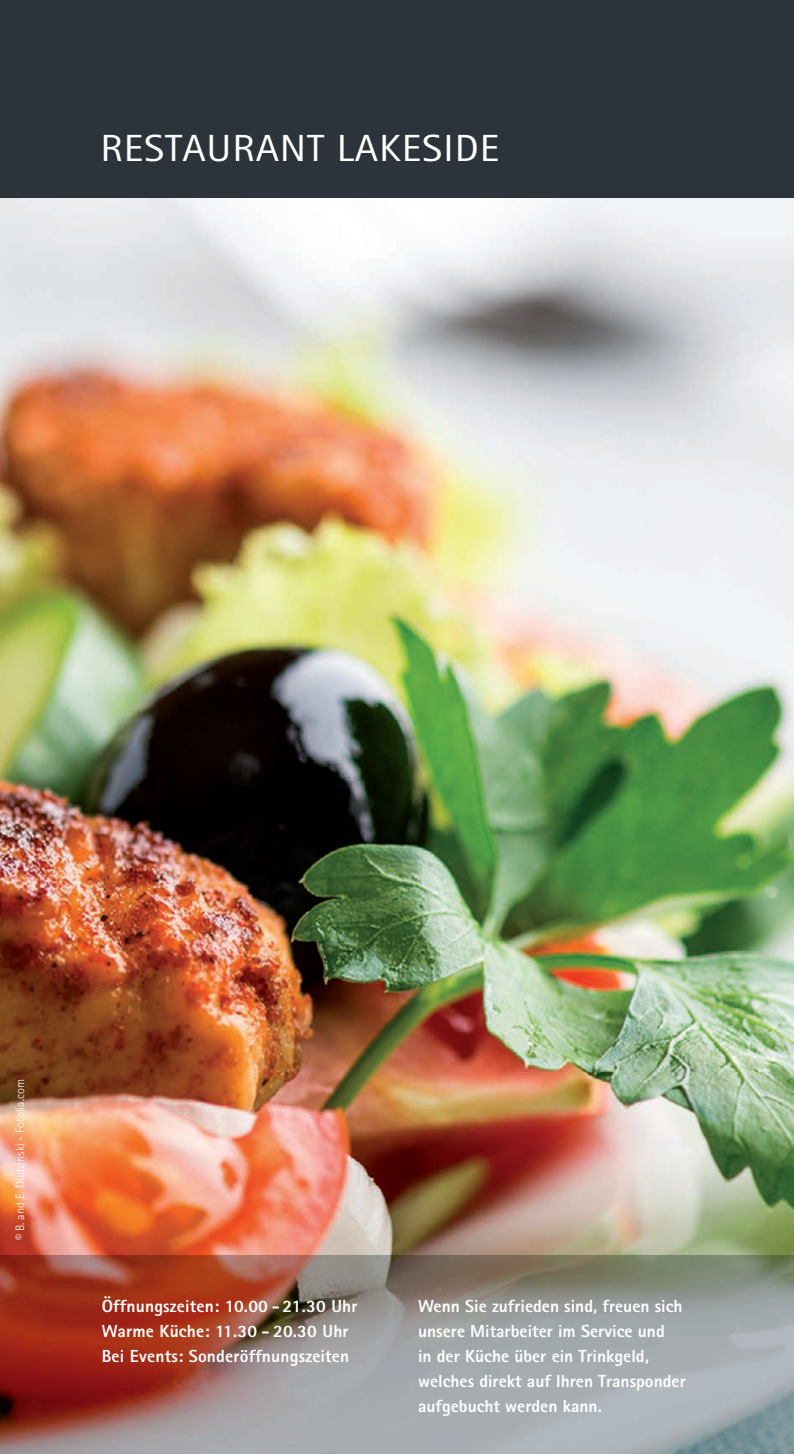
<style>
.page{position:relative;width:794px;height:1454px;background:#fff}
.page>*{position:absolute;margin:0;border:0;box-sizing:border-box;transform-origin:0 0}
.t1{font:37.8px "Rotis Sans Serif";letter-spacing:.02em;color:#fff;scale:1.11 1}
.t2{font:800 17.5px/24.8px "Rotis Sans Serif";color:#fff}
.t3{font:300 12.25px "Rotis Sans Serif";color:#fff}
</style>
<div class="page">
<div style="left:0;top:0;width:794px;height:1453px;background:#2c333a"></div>
<img style="left:0;top:198px;width:794px;height:1255px">
<h1 class="t1" style="left:100px;top:126px;width:361px">RESTAURANT LAKESIDE</h1>
<p class="t3" style="left:13px;top:1240px;width:162px;rotate:-90deg">© B. and E. Dudzinski - Fotolia.com</p>
<p class="t2" style="left:102px;top:1293px;width:257px">Öffnungszeiten: 10.00 - 21.30 Uhr<br>Warme Küche: 11.30 - 20.30 Uhr<br>Bei Events: Sonderöffnungszeiten</p>
<p class="t2" style="left:418px;top:1293px;width:269px">Wenn Sie zufrieden sind, freuen sich unsere Mitarbeiter im Service und<br>in der Küche über ein Trinkgeld, welches direkt auf Ihren Transponder aufgebucht werden kann.</p>
</div>
